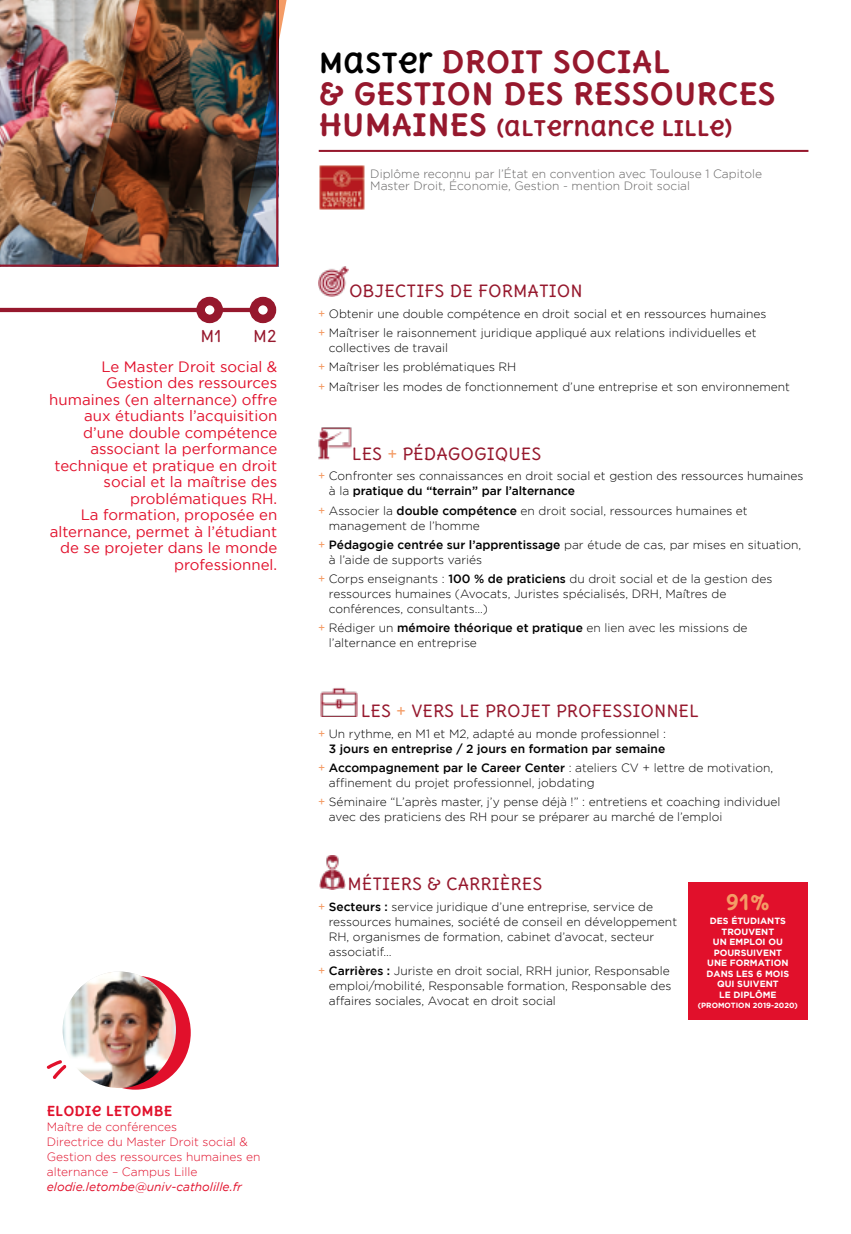
<style>
.page{position:relative;width:851px;height:1234px;background:#fff}
.page>*{position:absolute;margin:0;border:0;box-sizing:border-box;transform-origin:0 0}
.t1{font:700 30px/31.5px "Delius Unicase";color:#96182d}
.t2{font:700 21px "Delius Unicase";color:#96182d}
.t3{font:700 21px "Delius Unicase";color:#f49c66}
.t4{font:16.5px "Delius Unicase";color:#96182d}
.t5{font:15.9px "Delius Unicase";color:#96182d}
.t6{font:15px/16.5px "Gotham";color:#e1102b;text-align:right}
.bloc_presentation{font:700 13.5px "Delius Unicase";color:#e1102b}
.t7{font:300 12px/15px "Gotham";color:#000}
.t8{font:300 12px/12px "Gotham";color:#646363}
.bloc_presentation-2{font:300 12px/15px "Gotham";color:#e1102b}
.t9{font:500 12px/15px "Gotham";color:#000;text-align:right}
.bloc_presentation-3{font:italic 12px "Gotham";color:#e1102b}
.t10{font:700 9px/10.5px "Gotham";color:#fff;text-align:center}
.t11{font:700 7.5px "Gotham";color:#fff}
.s1{font-size:27px;color:#000}
.s2{font-size:30px}
.s3{font-family:"Delius Unicase";font-weight:400;color:#f49c66}
.s4{color:#f49c66}
.s5{font-weight:500}
.s6{font-weight:300}
</style>
<div class="page">
<img style="left:0;top:0;width:37px;height:267px">
<svg style="left:46px;top:1060px;width:17px;height:19px"></svg>
<div style="left:80px;top:975px;width:111px;height:114px;background:#e1102b;border-radius:50%"></div>
<img style="left:63px;top:971px;width:113px;height:116px">
<img style="left:37px;top:0;width:308px;height:267px">
<img style="left:320px;top:687px;width:37px;height:29px">
<img style="left:318px;top:427px;width:34px;height:32px">
<img style="left:318px;top:267px;width:30px;height:29px">
<hr style="left:0;top:308px;width:270px;height:4px;background:#96182d">
<svg style="left:201px;top:301px;width:18px;height:18px"></svg>
<div style="left:196px;top:297px;width:27px;height:26px;border:8px solid #96182d;border-radius:50%"></div>
<svg style="left:254px;top:301px;width:18px;height:18px"></svg>
<div style="left:250px;top:297px;width:26px;height:26px;border:8px solid #96182d;border-radius:50%"></div>
<img style="left:319px;top:165px;width:46px;height:45px">
<img style="left:319px;top:855px;width:27px;height:34px">
<div style="left:687px;top:882px;width:120px;height:137px;background:#e1102b"></div>
<hr style="left:319px;top:150px;width:489px;height:2px;background:#96182d">
<p class="t5" style="left:200px;top:325px;width:23px">M1</p>
<p class="t5" style="left:253px;top:325px;width:25px">M2</p>
<p class="t6" style="left:49px;top:358px;width:229px">Le Master Droit social &amp;<br>Gestion des ressources humaines (en alternance) offre aux étudiants l’acquisition d’une double compétence associant la performance technique et pratique en droit social et la maîtrise des problématiques RH.</p>
<p class="t6" style="left:50px;top:506px;width:229px">La formation, proposée en alternance, permet à l’étudiant de se projeter dans le monde professionnel.</p>
<p class="bloc_presentation" style="left:47px;top:1102px;width:127px">ELODIE LETOMBE</p>
<p class="bloc_presentation-2" style="left:47px;top:1119px;width:132px">Maître de conférences</p>
<p class="bloc_presentation-2" style="left:47px;top:1134px;width:215px">Directrice du Master Droit social &amp;<br>Gestion des ressources humaines en alternance – Campus Lille</p>
<p class="bloc_presentation-3" style="left:47px;top:1180px;width:197px">elodie.letombe@univ-catholille.fr</p>
<p class="t1" style="left:319px;top:46px;width:458px"><span class="s1">MASTER</span> DROIT SOCIAL<br>&amp; GESTION DES RESSOURCES</p>
<p class="t2" style="left:319px;top:115px;width:415px"><span class="s2">HUMAINES</span> (ALTERNANCE LILLE)</p>
<p class="t8" style="left:370px;top:168px;width:393px">Diplôme reconnu par l’État en convention avec Toulouse 1 Capitole<br>Master Droit, Économie, Gestion - mention Droit social</p>
<p class="t4" style="left:349px;top:280px;width:235px">OBJECTIFS DE FORMATION</p>
<p class="t7" style="left:318px;top:306px;width:450px"><span class="s3">+</span> Obtenir une double compétence en droit social et en ressources humaines</p>
<p class="t7" style="left:329px;top:325px;width:429px;text-indent:-11px"><span class="s3">+</span> Maîtriser le raisonnement juridique appliqué aux relations individuelles et collectives de travail</p>
<p class="t7" style="left:318px;top:359px;width:200px"><span class="s3">+</span> Maîtriser les problématiques RH</p>
<p class="t7" style="left:318px;top:379px;width:473px"><span class="s3">+</span> Maîtriser les modes de fonctionnement d’une entreprise et son environnement</p>
<p class="t4" style="left:352px;top:443px;width:191px">LES <span class="s4">+</span> PÉDAGOGIQUES</p>
<p class="t7" style="left:329px;top:468px;width:476px;text-indent:-11px"><span class="s3">+</span> Confronter ses connaissances en droit social et gestion des ressources humaines à la <span class="s5">pratique du “terrain” par l’alternance</span></p>
<p class="t7" style="left:329px;top:502px;width:420px;text-indent:-11px"><span class="s3">+</span> Associer la <span class="s5">double compétence</span> en droit social, ressources humaines et management de l’homme</p>
<p class="t7" style="left:329px;top:537px;width:474px;text-indent:-11px"><span class="s3">+</span> <span class="s5">Pédagogie centrée sur l’apprentissage</span> par étude de cas, par mises en situation, à l’aide de supports variés</p>
<p class="t7" style="left:329px;top:571px;width:445px;text-indent:-11px"><span class="s3">+</span> Corps enseignants : <span class="s5">100 % de praticiens</span> du droit social et de la gestion des ressources humaines (Avocats, Juristes spécialisés, DRH, Maîtres de conférences, consultants…)</p>
<p class="t7" style="left:329px;top:620px;width:420px;text-indent:-11px"><span class="s3">+</span> Rédiger un <span class="s5">mémoire théorique et pratique</span> en lien avec les missions de l’alternance en entreprise</p>
<p class="t4" style="left:360px;top:699px;width:340px">LES <span class="s4">+</span> VERS LE PROJET PROFESSIONNEL</p>
<p class="t9" style="left:318px;top:725px;width:349px"><span class="s3">+</span> <span class="s6">Un rythme, en M1 et M2, adapté au monde professionnel :<br></span>3 jours en entreprise / 2 jours en formation par semaine</p>
<p class="t7" style="left:329px;top:759px;width:446px;text-indent:-11px"><span class="s3">+</span> <span class="s5">Accompagnement par le Career Center</span> : ateliers CV + lettre de motivation, affinement du projet professionnel, jobdating</p>
<p class="t7" style="left:329px;top:794px;width:453px;text-indent:-11px"><span class="s3">+</span> Séminaire “L’après master, j’y pense déjà !” : entretiens et coaching individuel avec des praticiens des RH pour se préparer au marché de l’emploi</p>
<p class="t4" style="left:347px;top:873px;width:196px">MÉTIERS &amp; CARRIÈRES</p>
<p class="t7" style="left:329px;top:898px;width:350px;text-indent:-11px"><span class="s3">+</span> <span class="s5">Secteurs :</span> service juridique d’une entreprise, service de ressources humaines, société de conseil en développement RH, organismes de formation, cabinet d’avocat, secteur associatif…</p>
<p class="t7" style="left:329px;top:963px;width:344px;text-indent:-11px"><span class="s3">+</span> <span class="s5">Carrières :</span> Juriste en droit social, RRH junior, Responsable emploi/mobilité, Responsable formation, Responsable des affaires sociales, Avocat en droit social</p>
<p class="t3" style="left:725px;top:887px;width:45px">91%</p>
<p class="t10" style="left:706px;top:915px;width:84px">DES ÉTUDIANTS<br>TROUVENT<br>UN EMPLOI OU<br>POURSUIVENT<br>UNE FORMATION<br>DANS LES 6 MOIS<br>QUI SUIVENT<br>LE DIPLÔME</p>
<p class="t11" style="left:697px;top:1000px;width:101px">(PROMOTION 2019-2020)</p>
</div>
